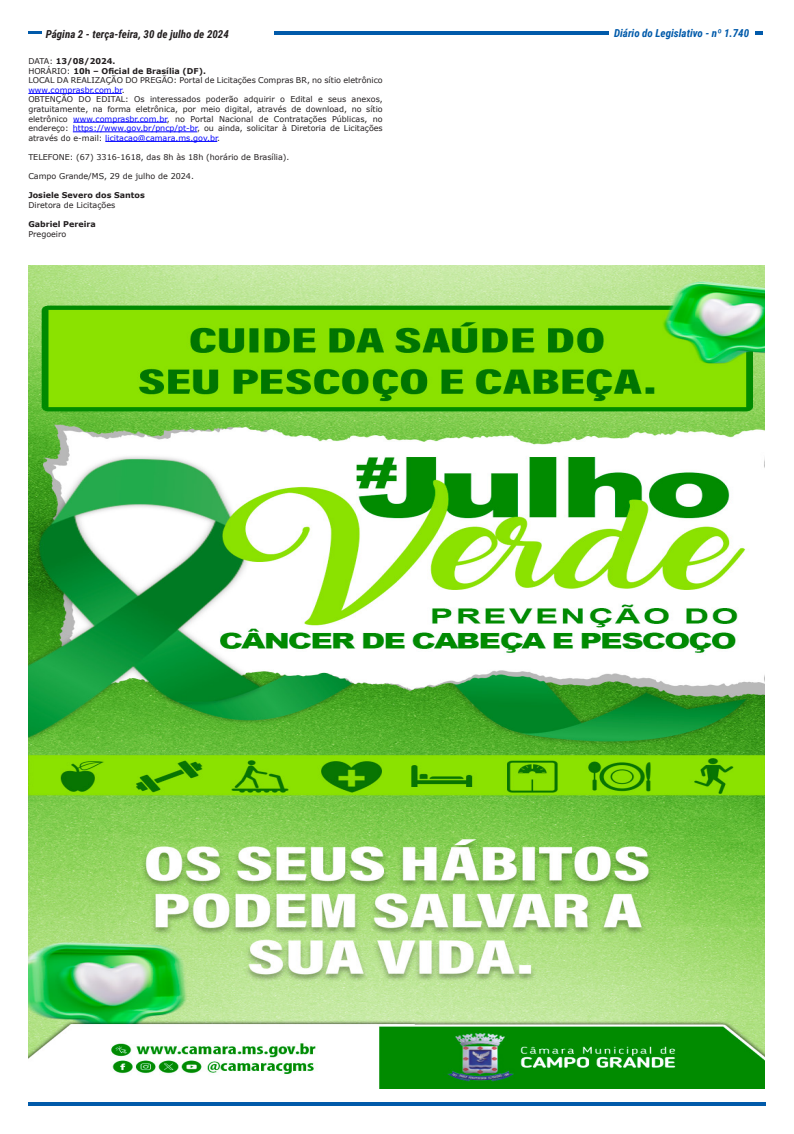
<style>
.page{position:relative;width:794px;height:1134px;background:#fff}
.page>*{position:absolute;margin:0;border:0;box-sizing:border-box;transform-origin:0 0}
.t1{font:italic 700 11px "Roboto Condensed";color:#231f20}
.t2{font:italic 700 11px "Roboto Condensed";color:#015aaa}
.t3{font:8px/9.6px "Verdana";color:#231f20}
.t4{font:700 8px "Verdana";color:#231f20}
.s1{font-weight:400}
.s2{color:#00f}
</style>
<div class="page">
<svg style="left:28px;top:31px;width:13px;height:3px"></svg>
<hr style="left:28px;top:1103px;width:737px;height:3px;background:#015aaa">
<svg style="left:755px;top:31px;width:8px;height:3px"></svg>
<hr style="left:274px;top:31px;width:334px;height:3px;background:#015aaa">
<hr style="left:28px;top:93px;width:94px;height:1px;background:#00f">
<hr style="left:73px;top:122px;width:94px;height:1px;background:#00f">
<hr style="left:73px;top:132px;width:124px;height:1px;background:#00f">
<hr style="left:105px;top:141px;width:112px;height:1px;background:#00f">
<img style="left:28px;top:265px;width:736px;height:824px">
<h1 class="t1" style="left:46px;top:26px;width:185px">Página 2 - terça-feira, 30 de julho de 2024</h1>
<h1 class="t2" style="left:614px;top:25px;width:136px">Diário do Legislativo - nº 1.740</h1>
<p class="t4" style="left:28px;top:55px;width:88px"><span class="s1">DATA:</span> 13/08/2024.</p>
<p class="t4" style="left:28px;top:65px;width:179px"><span class="s1">HORÁRIO:</span> 10h – Oficial de Brasília (DF).</p>
<p class="t3" style="left:28px;top:75px;width:356px">LOCAL DA REALIZAÇÃO DO PREGÃO: Portal de Licitações Compras BR, no sítio eletrônico <span class="s2">www.comprasbr.com.br</span>.</p>
<p class="t3" style="left:28px;top:95px;width:356px;text-align:justify">OBTENÇÃO DO EDITAL: Os interessados poderão adquirir o Edital e seus anexos, gratuitamente, na forma eletrônica, por meio digital, através de download, no sítio eletrônico <span class="s2">www.comprasbr.com.br</span>, no Portal Nacional de Contratações Públicas, no endereço: <span class="s2">https://www.gov.br/pncp/pt-br</span>, ou ainda, solicitar à Diretoria de Licitações através do e-mail: <span class="s2">licitacao@camara.ms.gov.br</span>.</p>
<p class="t3" style="left:28px;top:152px;width:263px">TELEFONE: (67) 3316-1618, das 8h às 18h (horário de Brasília).</p>
<p class="t3" style="left:28px;top:171px;width:167px">Campo Grande/MS, 29 de julho de 2024.</p>
<p class="t4" style="left:28px;top:190px;width:118px">Josiele Severo dos Santos</p>
<p class="t3" style="left:28px;top:200px;width:88px">Diretora de Licitações</p>
<p class="t4" style="left:28px;top:219px;width:69px">Gabriel Pereira</p>
<p class="t3" style="left:28px;top:229px;width:40px">Pregoeiro</p>
</div>
